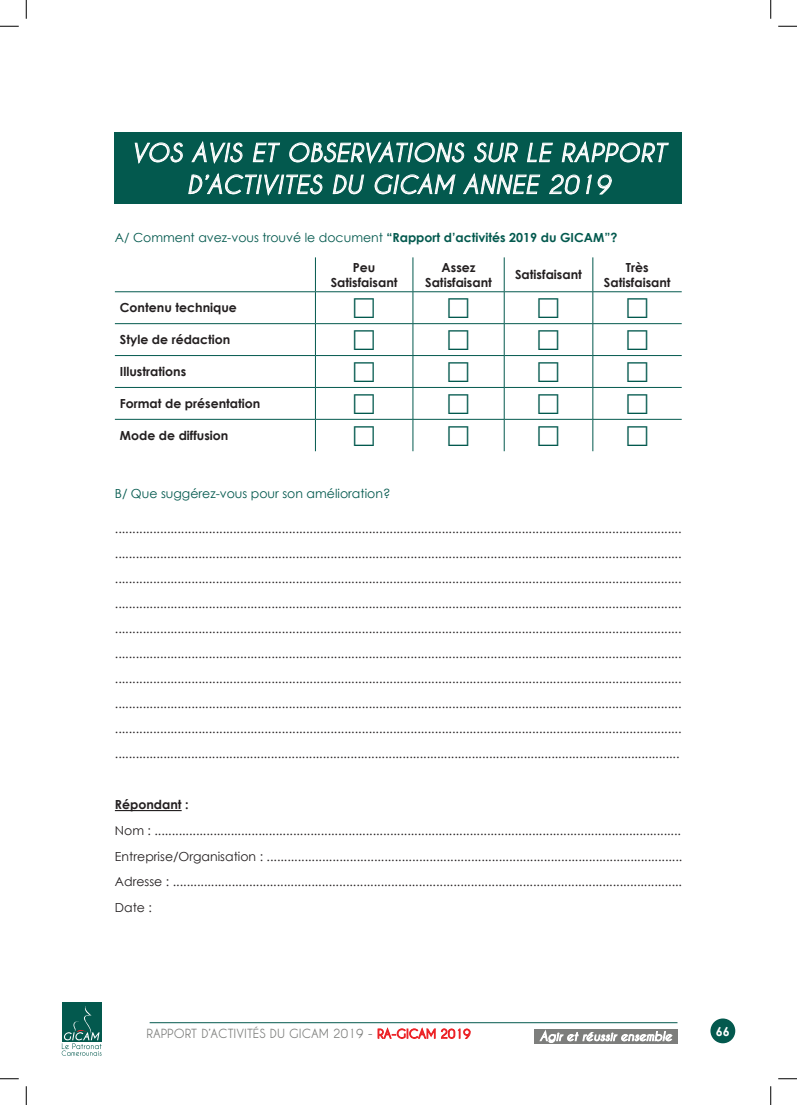
<style>
.page{position:relative;width:797px;height:1105px;background:#fff}
.page>*{position:absolute;margin:0;border:0;box-sizing:border-box;transform-origin:0 0}
.Text_paragraph_10pt{font:italic 700 25px "Caviar Dreams";letter-spacing:.025em;color:#fff}
.Text_paragraph_10pt-2{font:12.5px/25px "Century Gothic";color:#231f20;text-align:justify}
.Table_10pt{font:700 12.5px/15px "Century Gothic";color:#231f20;text-align:center}
.Text_paragraph_10pt-3{font:12.5px "Century Gothic";color:#03594e}
.t1{font:700 12.5px "Caviar Dreams";color:#7d7e7c}
.Text_paragraph_10pt-4{font:700 12.5px "Century Gothic";color:#231f20}
.t2{font:700 12.5px "Century Gothic";color:#fff}
.s1{font-weight:700}
.s2{color:#ec2327}
</style>
<div class="page">
<div style="left:710px;top:1018px;width:25px;height:25px;background:#03594e;border-radius:50%"></div>
<div style="left:62px;top:1003px;width:39px;height:39px;background:#03594e"></div>
<svg style="left:62px;top:1006px;width:39px;height:50px"></svg>
<svg style="left:378px;top:1027px;width:92px;height:12px"></svg>
<div style="left:534px;top:1029px;width:143px;height:14px;background:#7d7e7c"></div>
<svg style="left:540px;top:1030px;width:132px;height:13px"></svg>
<hr style="left:150px;top:1022px;width:527px;height:1px;background:#03594e">
<div style="left:115px;top:133px;width:567px;height:71px;background:#03594e"></div>
<svg style="left:134px;top:142px;width:49px;height:22px"></svg>
<svg style="left:191px;top:141px;width:52px;height:23px"></svg>
<svg style="left:252px;top:142px;width:28px;height:20px"></svg>
<svg style="left:289px;top:141px;width:175px;height:23px"></svg>
<svg style="left:474px;top:142px;width:44px;height:21px"></svg>
<svg style="left:527px;top:142px;width:26px;height:20px"></svg>
<svg style="left:561px;top:141px;width:108px;height:22px"></svg>
<svg style="left:188px;top:173px;width:134px;height:23px"></svg>
<svg style="left:332px;top:174px;width:32px;height:20px"></svg>
<svg style="left:375px;top:173px;width:81px;height:21px"></svg>
<svg style="left:463px;top:173px;width:77px;height:21px"></svg>
<svg style="left:549px;top:174px;width:31px;height:21px"></svg>
<svg style="left:586px;top:174px;width:6px;height:20px"></svg>
<svg style="left:598px;top:174px;width:14px;height:21px"></svg>
<hr style="left:115px;top:810px;width:67px;height:1px;background:#231f20">
<hr style="left:315px;top:257px;width:1px;height:34px;background:#03594e">
<hr style="left:412px;top:257px;width:1px;height:34px;background:#03594e">
<hr style="left:504px;top:257px;width:1px;height:34px;background:#03594e">
<hr style="left:592px;top:257px;width:1px;height:34px;background:#03594e">
<hr style="left:115px;top:291px;width:200px;height:1px;background:#03594e">
<hr style="left:315px;top:291px;width:98px;height:1px;background:#03594e">
<hr style="left:315px;top:292px;width:1px;height:31px;background:#03594e">
<hr style="left:413px;top:291px;width:91px;height:1px;background:#03594e">
<hr style="left:412px;top:292px;width:1px;height:31px;background:#03594e">
<hr style="left:504px;top:291px;width:89px;height:1px;background:#03594e">
<hr style="left:504px;top:292px;width:1px;height:31px;background:#03594e">
<hr style="left:593px;top:291px;width:88px;height:1px;background:#03594e">
<hr style="left:592px;top:292px;width:1px;height:31px;background:#03594e">
<hr style="left:115px;top:323px;width:200px;height:1px;background:#03594e">
<hr style="left:315px;top:323px;width:98px;height:1px;background:#03594e">
<hr style="left:315px;top:324px;width:1px;height:31px;background:#03594e">
<hr style="left:413px;top:323px;width:91px;height:1px;background:#03594e">
<hr style="left:412px;top:324px;width:1px;height:31px;background:#03594e">
<hr style="left:504px;top:323px;width:89px;height:1px;background:#03594e">
<hr style="left:504px;top:324px;width:1px;height:31px;background:#03594e">
<hr style="left:593px;top:323px;width:88px;height:1px;background:#03594e">
<hr style="left:592px;top:324px;width:1px;height:31px;background:#03594e">
<hr style="left:115px;top:355px;width:200px;height:1px;background:#03594e">
<hr style="left:315px;top:355px;width:98px;height:1px;background:#03594e">
<hr style="left:315px;top:356px;width:1px;height:31px;background:#03594e">
<hr style="left:413px;top:355px;width:91px;height:1px;background:#03594e">
<hr style="left:412px;top:356px;width:1px;height:31px;background:#03594e">
<hr style="left:504px;top:355px;width:89px;height:1px;background:#03594e">
<hr style="left:504px;top:356px;width:1px;height:31px;background:#03594e">
<hr style="left:593px;top:355px;width:88px;height:1px;background:#03594e">
<hr style="left:592px;top:356px;width:1px;height:31px;background:#03594e">
<hr style="left:115px;top:387px;width:200px;height:1px;background:#03594e">
<hr style="left:315px;top:387px;width:98px;height:1px;background:#03594e">
<hr style="left:315px;top:388px;width:1px;height:31px;background:#03594e">
<hr style="left:413px;top:387px;width:91px;height:1px;background:#03594e">
<hr style="left:412px;top:388px;width:1px;height:31px;background:#03594e">
<hr style="left:504px;top:387px;width:89px;height:1px;background:#03594e">
<hr style="left:504px;top:388px;width:1px;height:31px;background:#03594e">
<hr style="left:593px;top:387px;width:88px;height:1px;background:#03594e">
<hr style="left:592px;top:388px;width:1px;height:31px;background:#03594e">
<hr style="left:115px;top:419px;width:200px;height:1px;background:#03594e">
<hr style="left:315px;top:419px;width:98px;height:1px;background:#03594e">
<hr style="left:315px;top:420px;width:1px;height:31px;background:#03594e">
<hr style="left:413px;top:419px;width:91px;height:1px;background:#03594e">
<hr style="left:412px;top:420px;width:1px;height:31px;background:#03594e">
<hr style="left:504px;top:419px;width:89px;height:1px;background:#03594e">
<hr style="left:504px;top:420px;width:1px;height:31px;background:#03594e">
<hr style="left:593px;top:419px;width:88px;height:1px;background:#03594e">
<hr style="left:592px;top:420px;width:1px;height:31px;background:#03594e">
<svg style="left:0;top:25px;width:19px;height:2px"></svg>
<svg style="left:778px;top:25px;width:19px;height:2px"></svg>
<svg style="left:0;top:1078px;width:19px;height:1px"></svg>
<svg style="left:778px;top:1078px;width:19px;height:1px"></svg>
<svg style="left:25px;top:0;width:2px;height:19px"></svg>
<svg style="left:25px;top:1086px;width:2px;height:19px"></svg>
<svg style="left:770px;top:0;width:1px;height:19px"></svg>
<svg style="left:770px;top:1086px;width:1px;height:19px"></svg>
<p class="Text_paragraph_10pt" style="left:131px;top:139px;width:536px">VOS AVIS ET OBSERVATIONS SUR LE RAPPORT</p>
<p class="Text_paragraph_10pt" style="left:187px;top:170px;width:424px">D’ACTIVITES DU GICAM ANNEE 2019</p>
<p class="Text_paragraph_10pt-3" style="left:115px;top:228px;width:504px">A/ Comment avez-vous trouvé le document <span class="s1">“Rapport d’activités 2019 du GICAM”?</span></p>
<p class="Table_10pt" style="left:331px;top:259px;width:68px">Peu<br>Satisfaisant</p>
<p class="Table_10pt" style="left:425px;top:259px;width:68px">Assez<br>Satisfaisant</p>
<p class="Table_10pt" style="left:515px;top:267px;width:68px">Satisfaisant</p>
<p class="Table_10pt" style="left:604px;top:259px;width:68px">Très<br>Satisfaisant</p>
<p class="Table_10pt" style="left:120px;top:300px;width:118px">Contenu technique</p>
<p class="Table_10pt" style="left:120px;top:332px;width:112px">Style de rédaction</p>
<p class="Table_10pt" style="left:120px;top:364px;width:68px">Illustrations</p>
<p class="Table_10pt" style="left:120px;top:395px;width:142px">Format de présentation</p>
<p class="Table_10pt" style="left:120px;top:427px;width:110px">Mode de diffusion</p>
<p class="Text_paragraph_10pt-3" style="left:115px;top:484px;width:277px">B/ Que suggérez-vous pour son amélioration?</p>
<p class="Text_paragraph_10pt-2" style="left:115px;top:516px;width:568px">................................................................................................................................................................... ................................................................................................................................................................... ................................................................................................................................................................... ................................................................................................................................................................... ................................................................................................................................................................... ................................................................................................................................................................... ................................................................................................................................................................... ................................................................................................................................................................... ................................................................................................................................................................... ...................................................................................................................................................................</p>
<p class="Text_paragraph_10pt-4" style="left:115px;top:795px;width:75px">Répondant :</p>
<p class="Text_paragraph_10pt-2" style="left:115px;top:818px;width:567px">Nom : ........................................................................................................................................................</p>
<p class="Text_paragraph_10pt-2" style="left:115px;top:843px;width:569px">Entreprise/Organisation : ........................................................................................................................</p>
<p class="Text_paragraph_10pt-2" style="left:115px;top:869px;width:568px">Adresse : ...................................................................................................................................................</p>
<p class="Text_paragraph_10pt-2" style="left:115px;top:895px;width:39px">Date :</p>
<p class="t1" style="left:147px;top:1027px;width:325px">RAPPORT D’ACTIVITÉS DU GICAM 2019 - <span class="s2">RA-GICAM 2019</span></p>
<p class="t2" style="left:716px;top:1021px;width:15px">66</p>
</div>
